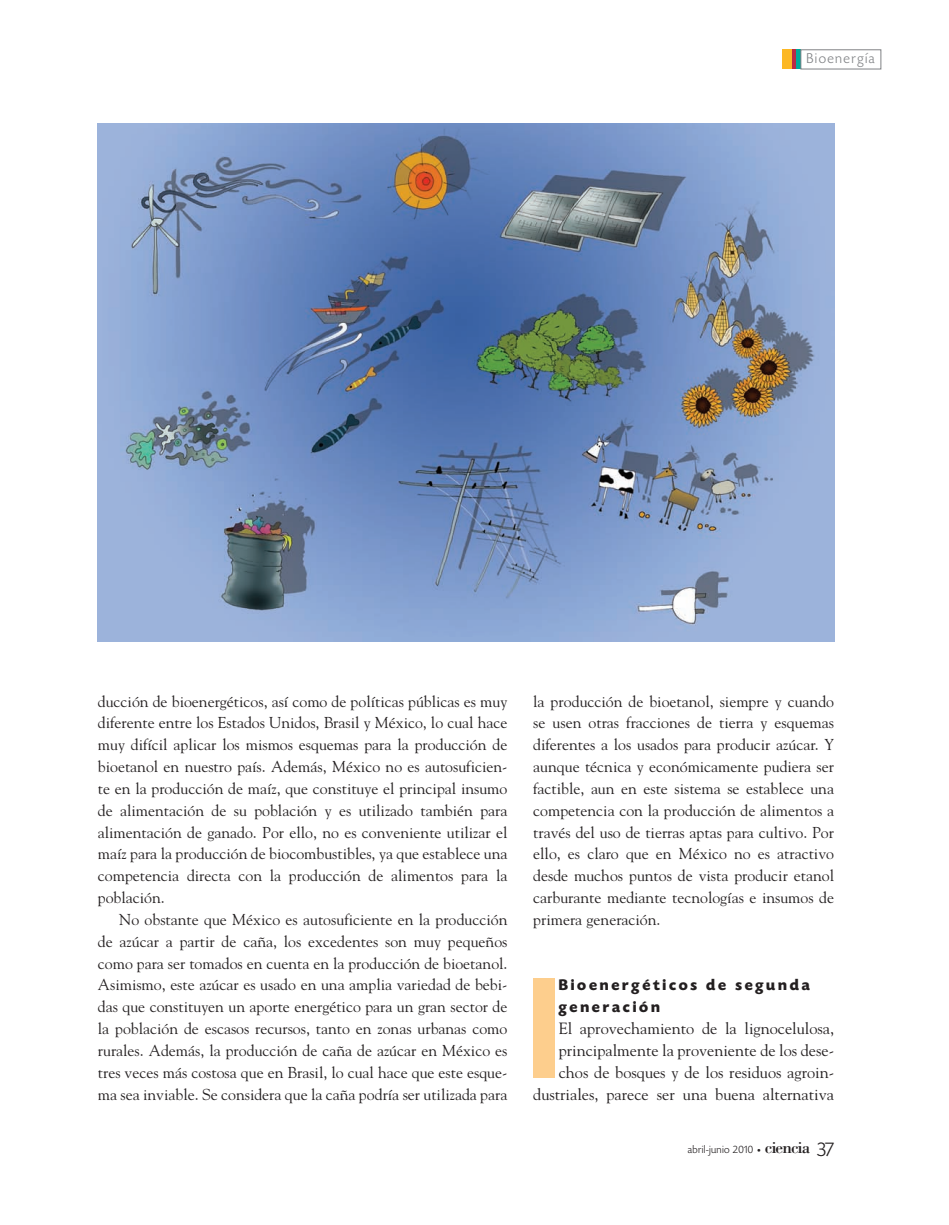
<style>
.page{position:relative;width:949px;height:1225px;background:#fff}
.page>*{position:absolute;margin:0;border:0;box-sizing:border-box;transform-origin:0 0}
.t1{font:17.25px "Bodoni";letter-spacing:-.05em;color:#231f20}
.t2{font:16.2px/21.8px "Goudy";color:#231f20;text-align:right}
.t3{font:700 16.2px/21.8px "Today HEF";letter-spacing:.17em;color:#231f20}
.t4{font:15.75px/21.9px "Goudy";color:#231f20;text-align:justify}
.t5{font:300 15px "Today HEF";letter-spacing:.095em;color:#808285}
.t6{font:300 11.25px "Today HEF";letter-spacing:.025em;color:#231f20}
.s1{font-family:"Officina Sans";font-weight:400;font-size:7.5px}
.s2{font-family:"Today HEF";font-weight:300;font-size:21px}
</style>
<div class="page">
<div style="left:782px;top:49px;width:9px;height:20px;background:#fcb825"></div>
<div style="left:791px;top:49px;width:5px;height:20px;background:#bb2945"></div>
<hr style="left:796px;top:49px;width:4px;height:20px;background:#00a99b">
<div style="left:800px;top:49px;width:81px;height:20px;border:1px solid #808285"></div>
<div style="left:533px;top:978px;width:21px;height:99px;background:#fdce8d"></div>
<img style="left:98px;top:124px;width:735px;height:517px">
<p class="t5" style="left:806px;top:52px;width:70px">Bioenergía</p>
<p class="t4" style="left:98px;top:691px;width:411px">ducción de bioenergéticos, así como de políticas públicas es muy diferente entre los Estados Unidos, Brasil y México, lo cual hace muy difícil aplicar los mismos esquemas para la producción de bioetanol en nuestro país. Además, México no es autosuficien&shy;te en la producción de maíz, que constituye el principal insumo de alimentación de su población y es utilizado también para alimentación de ganado. Por ello, no es conveniente utilizar el maíz para la producción de biocombustibles, ya que establece una competencia directa con la producción de alimentos para la población.</p>
<p class="t4" style="left:98px;top:909px;width:411px;text-indent:21px">No obstante que México es autosuficiente en la producción de azúcar a partir de caña, los excedentes son muy pequeños como para ser tomados en cuenta en la producción de bioetanol.<br>Asimismo, este azúcar es usado en una amplia variedad de bebi&shy;das que constituyen un aporte energético para un gran sector de la población de escasos recursos, tanto en zonas urbanas como rurales. Además, la producción de caña de azúcar en México es tres veces más costosa que en Brasil, lo cual hace que este esque&shy;ma sea inviable. Se considera que la caña podría ser utilizada para</p>
<p class="t4" style="left:533px;top:691px;width:302px">la producción de bioetanol, siempre y cuando se usen otras fracciones de tierra y esquemas diferentes a los usados para producir azúcar. Y aunque técnica y económicamente pudiera ser factible, aun en este sistema se establece una competencia con la producción de alimentos a través del uso de tierras aptas para cultivo. Por ello, es claro que en México no es atractivo desde muchos puntos de vista producir etanol carburante mediante tecnologías e insumos de primera generación.</p>
<p class="t3" style="left:558px;top:976px;width:252px">Bioenergéticos de segunda generación</p>
<p class="t2" style="left:533px;top:1018px;width:302px">El aprovechamiento de la lignocelulosa, principalmente la proveniente de los dese&shy;chos de bosques y de los residuos agroin&shy;dustriales, parece ser una buena alternativa</p>
<p class="t6" style="left:687px;top:1144px;width:75px">abril-junio 2010 <span class="s1">•</span></p>
<p class="t1" style="left:764px;top:1141px;width:71px">ciencia <span class="s2">37</span></p>
</div>
